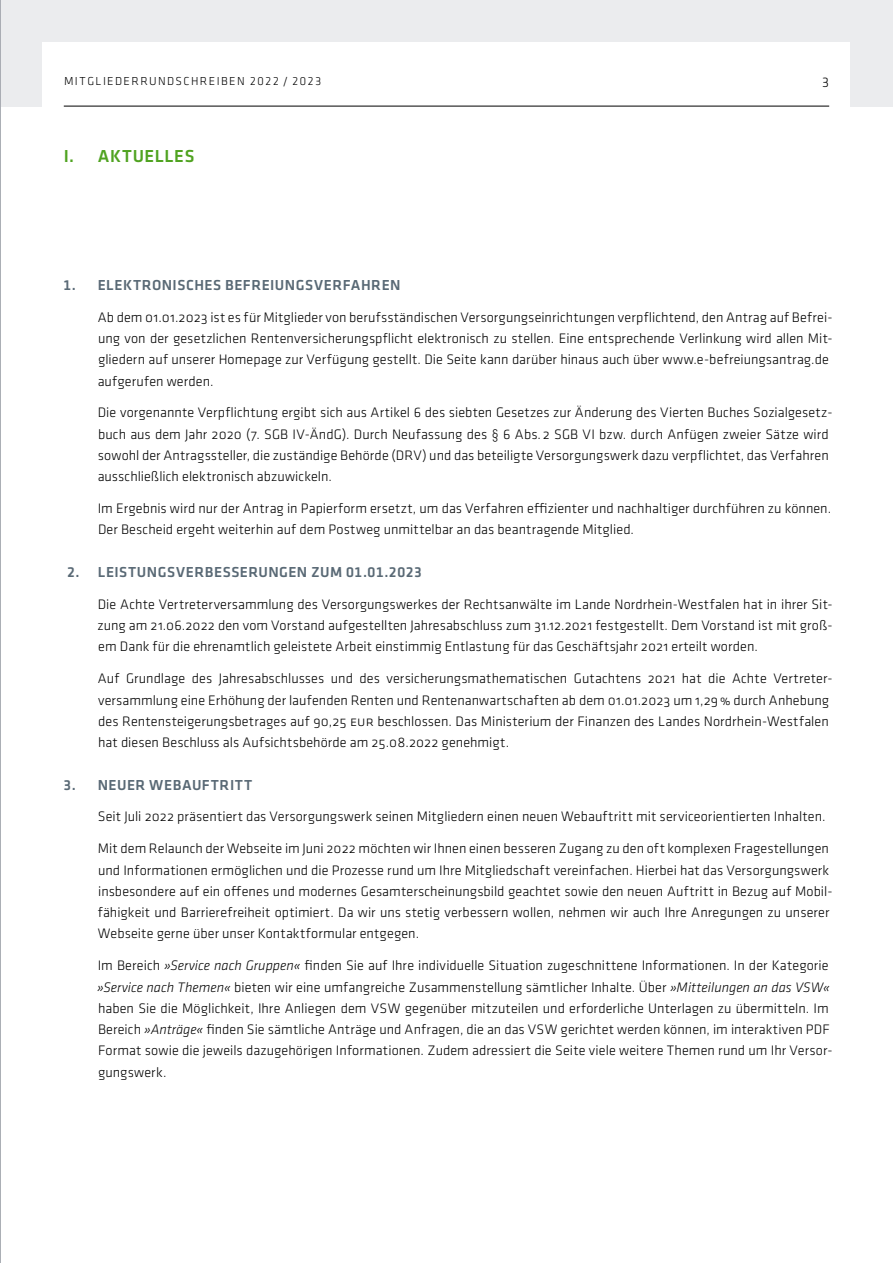
<style>
.page{position:relative;width:893px;height:1263px;background:#fff}
.page>*{position:absolute;margin:0;border:0;box-sizing:border-box;transform-origin:0 0}
.t1{font:500 18px "Klavika";letter-spacing:.04em;color:#50a321}
.t2{font:500 15px "Klavika";letter-spacing:.035em;color:#596975}
.t3{font:300 14.25px/21.3px "Klavika";letter-spacing:.005em;color:#000}
.t4{font:300 12px "Klavika";letter-spacing:.115em;color:#000}
.s1{font-family:"DIN Next LT Pro"}
.s2{font-style:italic}
</style>
<div class="page">
<div style="left:0;top:0;width:893px;height:106px;background:#ebecee"></div>
<div style="left:43px;top:43px;width:807px;height:85px;background:#fff"></div>
<hr style="left:64px;top:106px;width:765px;height:1px;background:#000">
<hr style="left:0;top:0;width:1px;height:1263px;background:#a5a9b0">
<p class="t4" style="left:64px;top:74px;width:259px">MITGLIEDERRUNDSCHREIBEN 2022 / 2023</p>
<p class="t3" style="left:822px;top:70px;width:8px">3</p>
<p class="t1" style="left:64px;top:144px;width:132px">I. AKTUELLES</p>
<p class="t2" style="left:63px;top:275px;width:339px">1. ELEKTRONISCHES BEFREIUNGSVERFAHREN</p>
<p class="t3" style="left:98px;top:306px;width:736px">Ab dem 01.01.2023 ist es für Mitglieder von berufsständischen Versorgungseinrichtungen verpflichtend, den Antrag auf Befrei&shy;ung von der gesetzlichen Rentenversicherungspflicht elektronisch zu stellen. Eine entsprechende Verlinkung wird allen Mit&shy;gliedern auf unserer Homepage zur Verfügung gestellt. Die Seite kann darüber hinaus auch über www.e-befreiungsantrag.de aufgerufen werden.</p>
<p class="t3" style="left:98px;top:402px;width:736px">Die vorgenannte Verpflichtung ergibt sich aus Artikel 6 des siebten Gesetzes zur Änderung des Vierten Buches Sozialgesetz&shy;buch aus dem Jahr 2020 (7. SGB IV-ÄndG). Durch Neufassung des <span class="s1">§</span> 6 Abs. 2 SGB VI bzw. durch Anfügen zweier Sätze wird sowohl der Antragssteller, die zuständige Behörde (DRV) und das beteiligte Versorgungswerk dazu verpflichtet, das Verfahren ausschließlich elektronisch abzuwickeln.</p>
<p class="t3" style="left:98px;top:498px;width:735px">Im Ergebnis wird nur der Antrag in Papierform ersetzt, um das Verfahren effizienter und nachhaltiger durchführen zu können.<br>Der Bescheid ergeht weiterhin auf dem Postweg unmittelbar an das beantragende Mitglied.</p>
<p class="t2" style="left:67px;top:562px;width:356px">2. LEISTUNGSVERBESSERUNGEN ZUM 01.01.2023</p>
<p class="t3" style="left:97px;top:593px;width:737px;text-align:justify">Die Achte Vertreterversammlung des Versorgungswerkes der Rechtsanwälte im Lande Nordrhein-Westfalen hat in ihrer Sit&shy;zung am 21.06.2022 den vom Vorstand aufgestellten Jahresabschluss zum 31.12.2021 festgestellt. Dem Vorstand ist mit groß&shy;em Dank für die ehrenamtlich geleistete Arbeit einstimmig Entlastung für das Geschäftsjahr 2021 erteilt worden.</p>
<p class="t3" style="left:98px;top:668px;width:736px">Auf Grundlage des Jahresabschlusses und des versicherungsmathematischen Gutachtens 2021 hat die Achte Vertreter&shy;versammlung eine Erhöhung der laufenden Renten und Rentenanwartschaften ab dem 01.01.2023 um 1,29% durch Anhebung des Rentensteigerungsbetrages auf 90,25 eur beschlossen. Das Ministerium der Finanzen des Landes Nordrhein-Westfalen hat diesen Beschluss als Aufsichtsbehörde am 25.08.2022 genehmigt.</p>
<p class="t2" style="left:64px;top:774px;width:190px">3. NEUER WEBAUFTRITT</p>
<p class="t3" style="left:98px;top:806px;width:729px">Seit Juli 2022 präsentiert das Versorgungswerk seinen Mitgliedern einen neuen Webauftritt mit serviceorientierten Inhalten.</p>
<p class="t3" style="left:98px;top:838px;width:736px">Mit dem Relaunch der Webseite im Juni 2022 möchten wir Ihnen einen besseren Zugang zu den oft komplexen Fragestellungen und Informationen ermöglichen und die Prozesse rund um Ihre Mitgliedschaft vereinfachen. Hierbei hat das Versorgungswerk insbesondere auf ein offenes und modernes Gesamterscheinungsbild geachtet sowie den neuen Auftritt in Bezug auf Mobil&shy;fähigkeit und Barrierefreiheit optimiert. Da wir uns stetig verbessern wollen, nehmen wir auch Ihre Anregungen zu unserer Webseite gerne über unser Kontaktformular entgegen.</p>
<p class="t3" style="left:97px;top:955px;width:737px">Im Bereich <span class="s2">»Service nach Gruppen«</span> finden Sie auf Ihre individuelle Situation zugeschnittene Informationen. In der Kategorie <span class="s2">»Service nach Themen«</span> bieten wir eine umfangreiche Zusammenstellung sämtlicher Inhalte. Über <span class="s2">»Mitteilungen an das VSW« </span>haben Sie die Möglichkeit, Ihre Anliegen dem VSW gegenüber mitzuteilen und erforderliche Unterlagen zu übermitteln. Im Bereich <span class="s2">»Anträge«</span> finden Sie sämtliche Anträge und Anfragen, die an das VSW gerichtet werden können, im interaktiven PDF Format sowie die jeweils dazugehörigen Informationen. Zudem adressiert die Seite viele weitere Themen rund um Ihr Versor&shy;gungswerk.</p>
</div>
